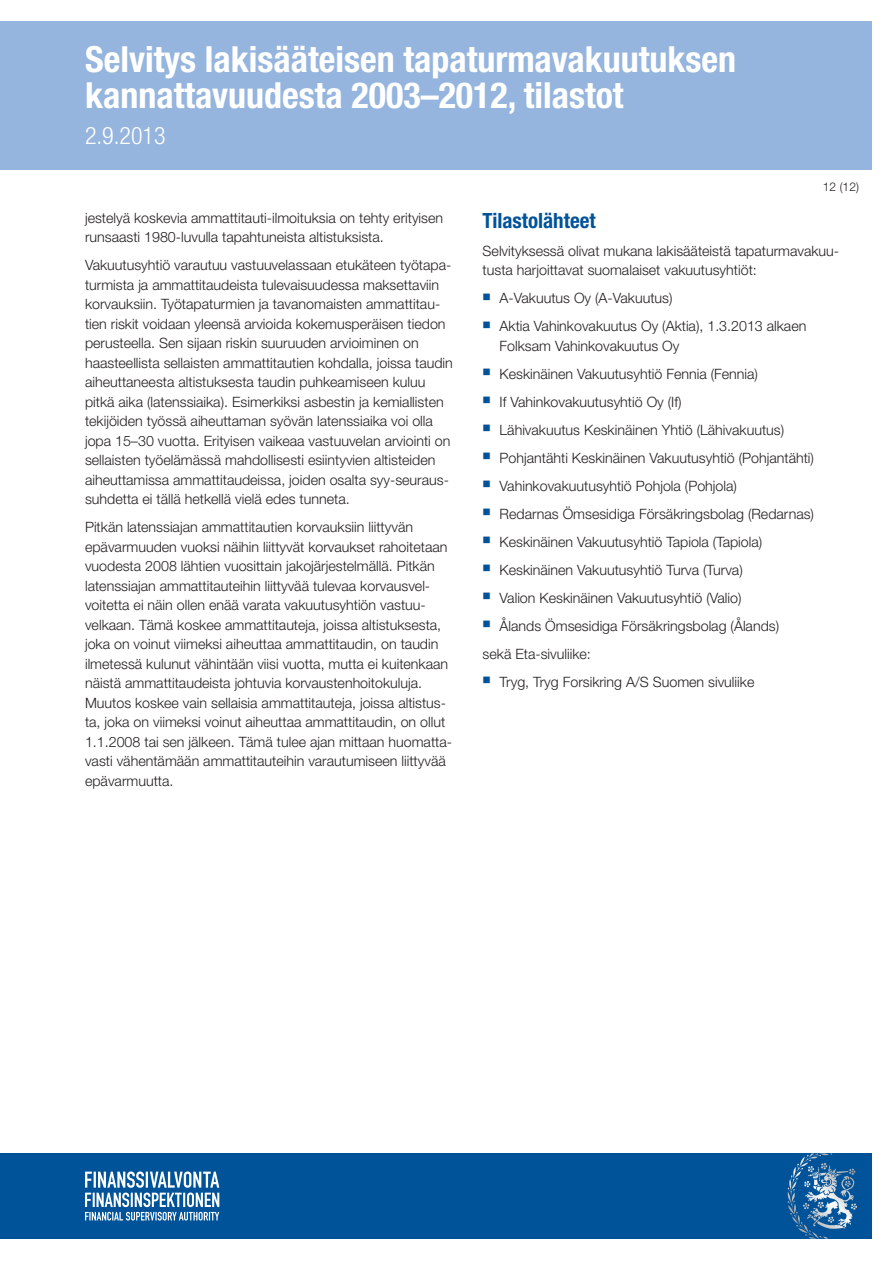
<style>
.page{position:relative;width:893px;height:1263px;background:#fff}
.page>*{position:absolute;margin:0;border:0;box-sizing:border-box;transform-origin:0 0}
.t1{font:700 condensed 36px/36px "Helvetica Neue LT Std";color:#fff}
.t2{font:300 condensed 24px "Helvetica Neue LT Std";color:#fff}
.OTSIKKO_2{font:700 condensed 21px "Helvetica Neue LT Std";color:#015399}
.LEIPIS{font:300 14.25px/19.5px "Helvetica Neue LT Std";color:#231f20}
.t3{font:300 12px "Helvetica Neue LT Std";color:#231f20}
</style>
<div class="page">
<div style="left:0;top:21px;width:872px;height:149px;background:#95b5de"></div>
<div style="left:0;top:1153px;width:872px;height:85px;background:#015399"></div>
<svg style="left:800px;top:1153px;width:32px;height:13px"></svg>
<svg style="left:85px;top:1171px;width:134px;height:49px"></svg>
<h1 class="t1" style="left:85px;top:41px;width:652px">Selvitys lakisääteisen tapaturmavakuutuksen kannattavuudesta 2003–2012, tilastot</h1>
<h2 class="t2" style="left:85px;top:122px;width:82px">2.9.2013</h2>
<p class="t3" style="left:823px;top:180px;width:38px">12 (12)</p>
<p class="LEIPIS" style="left:85px;top:208px;width:360px">jestelyä koskevia ammattitauti-ilmoituksia on tehty erityisen runsaasti 1980-luvulla tapahtuneista altistuksista.</p>
<p class="LEIPIS" style="left:85px;top:255px;width:369px">Vakuutusyhtiö varautuu vastuuvelassaan etukäteen työtapa&shy;turmista ja ammattitaudeista tulevaisuudessa maksettaviin korvauksiin. Työtapaturmien ja tavanomaisten ammattitau&shy;tien riskit voidaan yleensä arvioida kokemusperäisen tiedon perusteella. Sen sijaan riskin suuruuden arvioiminen on haasteellista sellaisten ammattitautien kohdalla, joissa taudin aiheuttaneesta altistuksesta taudin puhkeamiseen kuluu pitkä aika (latenssiaika). Esimerkiksi asbestin ja kemiallisten tekijöiden työssä aiheuttaman syövän latenssiaika voi olla jopa 15–30 vuotta. Erityisen vaikeaa vastuuvelan arviointi on sellaisten työelämässä mahdollisesti esiintyvien altisteiden aiheuttamissa ammattitaudeissa, joiden osalta syy-seuraus&shy;suhdetta ei tällä hetkellä vielä edes tunneta.</p>
<p class="LEIPIS" style="left:85px;top:517px;width:369px">Pitkän latenssiajan ammattitautien korvauksiin liittyvän epävarmuuden vuoksi näihin liittyvät korvaukset rahoitetaan vuodesta 2008 lähtien vuosittain jakojärjestelmällä. Pitkän latenssiajan ammattitauteihin liittyvää tulevaa korvausvel&shy;voitetta ei näin ollen enää varata vakuutusyhtiön vastuu&shy;velkaan. Tämä koskee ammattitauteja, joissa altistuksesta, joka on voinut viimeksi aiheuttaa ammattitaudin, on taudin ilmetessä kulunut vähintään viisi vuotta, mutta ei kuitenkaan näistä ammattitaudeista johtuvia korvaustenhoitokuluja.<br>Muutos koskee vain sellaisia ammattitauteja, joissa altistus&shy;ta, joka on viimeksi voinut aiheuttaa ammattitaudin, on ollut 1.1.2008 tai sen jälkeen. Tämä tulee ajan mittaan huomatta&shy;vasti vähentämään ammattitauteihin varautumiseen liittyvää epävarmuutta.</p>
<p class="OTSIKKO_2" style="left:483px;top:207px;width:115px">Tilastolähteet</p>
<p class="LEIPIS" style="left:483px;top:240px;width:358px">Selvityksessä olivat mukana lakisääteistä tapaturmavakuu&shy;tusta harjoittavat suomalaiset vakuutusyhtiöt:</p>
<p class="LEIPIS" style="left:500px;top:288px;width:174px">A-Vakuutus Oy (A-Vakuutus)</p>
<p class="LEIPIS" style="left:500px;top:316px;width:308px">Aktia Vahinkovakuutus Oy (Aktia), 1.3.2013 alkaen<br>Folksam Vahinkovakuutus Oy</p>
<p class="LEIPIS" style="left:500px;top:363px;width:260px">Keskinäinen Vakuutusyhtiö Fennia (Fennia)</p>
<p class="LEIPIS" style="left:500px;top:391px;width:183px">If Vahinkovakuutusyhtiö Oy (If)</p>
<p class="LEIPIS" style="left:500px;top:420px;width:286px">Lähivakuutus Keskinäinen Yhtiö (Lähivakuutus)</p>
<p class="LEIPIS" style="left:500px;top:448px;width:316px">Pohjantähti Keskinäinen Vakuutusyhtiö (Pohjantähti)</p>
<p class="LEIPIS" style="left:500px;top:476px;width:239px">Vahinkovakuutusyhtiö Pohjola (Pohjola)</p>
<p class="LEIPIS" style="left:500px;top:504px;width:316px">Redarnas Ömsesidiga Försäkringsbolag (Redarnas)</p>
<p class="LEIPIS" style="left:500px;top:532px;width:264px">Keskinäinen Vakuutusyhtiö Tapiola (Tapiola)</p>
<p class="LEIPIS" style="left:500px;top:560px;width:245px">Keskinäinen Vakuutusyhtiö Turva (Turva)</p>
<p class="LEIPIS" style="left:500px;top:588px;width:243px">Valion Keskinäinen Vakuutusyhtiö (Valio)</p>
<p class="LEIPIS" style="left:500px;top:616px;width:281px">Ålands Ömsesidiga Försäkringsbolag (Ålands)</p>
<p class="LEIPIS" style="left:483px;top:644px;width:110px">sekä Eta-sivuliike:</p>
<p class="LEIPIS" style="left:500px;top:672px;width:256px">Tryg, Tryg Forsikring A/S Suomen sivuliike</p>
</div>
